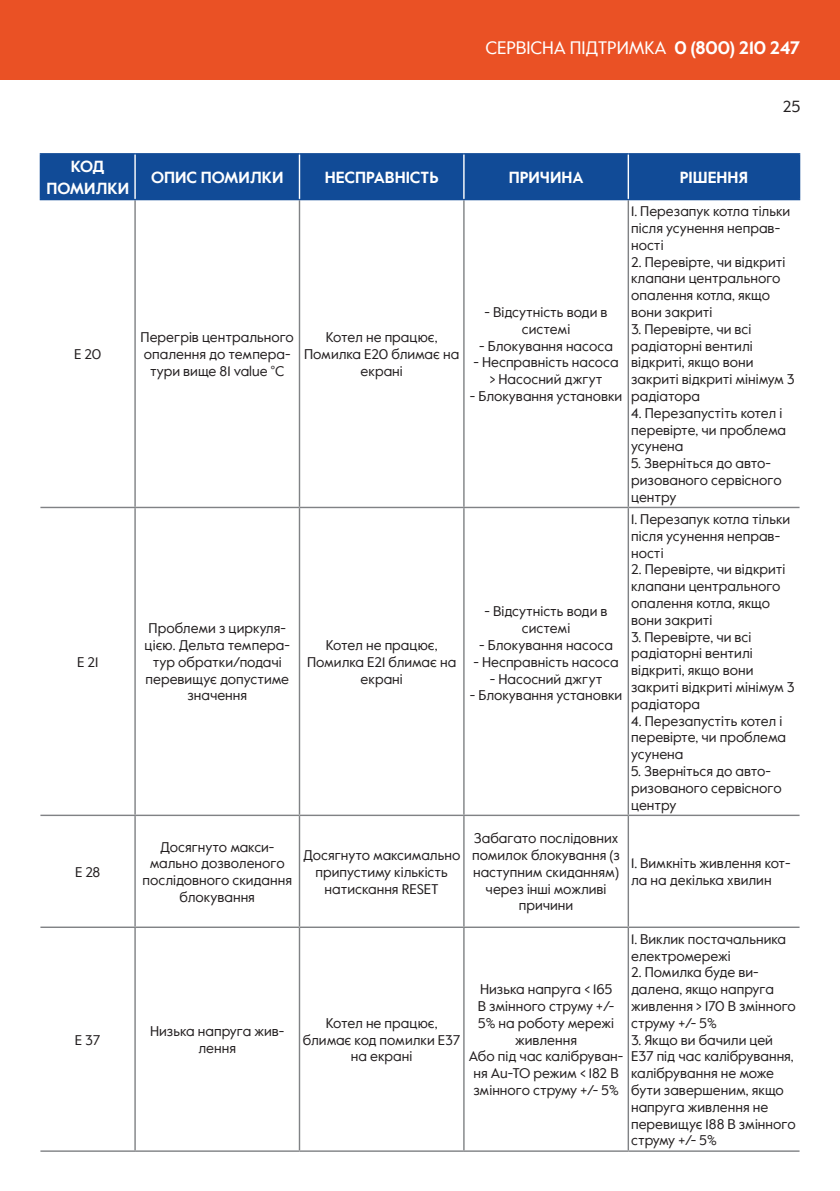
<style>
.page{position:relative;width:840px;height:1191px;background:#fff}
.page>*{position:absolute;margin:0;border:0;box-sizing:border-box;transform-origin:0 0}
.t1{font:18px "Value Sans Pro";letter-spacing:-.005em;color:#fff}
.t2{font:700 16px/22px "Value Sans Pro";color:#fff;text-align:center}
.t3{font:16px "Value Sans Pro";color:#231f20}
.t4{font:14px/16.8px "Value Sans Pro";color:#231f20}
.s1{font-weight:700}
</style>
<div class="page">
<div style="left:0;top:0;width:839px;height:80px;background:#ea5125"></div>
<div style="left:41px;top:154px;width:757px;height:45px;background:#114b97"></div>
<hr style="left:134px;top:200px;width:2px;height:307px;background:#808285">
<hr style="left:298px;top:200px;width:2px;height:307px;background:#808285">
<hr style="left:463px;top:200px;width:1px;height:307px;background:#808285">
<hr style="left:627px;top:200px;width:1px;height:307px;background:#808285">
<hr style="left:40px;top:507px;width:95px;height:1px;background:#808285">
<hr style="left:135px;top:507px;width:164px;height:1px;background:#808285">
<hr style="left:134px;top:508px;width:2px;height:306px;background:#808285">
<hr style="left:299px;top:507px;width:164px;height:1px;background:#808285">
<hr style="left:298px;top:508px;width:2px;height:306px;background:#808285">
<hr style="left:463px;top:507px;width:165px;height:1px;background:#808285">
<hr style="left:463px;top:508px;width:1px;height:306px;background:#808285">
<hr style="left:628px;top:507px;width:171px;height:1px;background:#808285">
<hr style="left:627px;top:508px;width:1px;height:306px;background:#808285">
<hr style="left:40px;top:814px;width:95px;height:2px;background:#808285">
<hr style="left:135px;top:814px;width:164px;height:2px;background:#808285">
<hr style="left:134px;top:816px;width:2px;height:110px;background:#808285">
<hr style="left:299px;top:814px;width:164px;height:2px;background:#808285">
<hr style="left:298px;top:816px;width:2px;height:110px;background:#808285">
<hr style="left:463px;top:814px;width:165px;height:2px;background:#808285">
<hr style="left:463px;top:816px;width:1px;height:110px;background:#808285">
<hr style="left:628px;top:814px;width:171px;height:2px;background:#808285">
<hr style="left:627px;top:816px;width:1px;height:110px;background:#808285">
<hr style="left:40px;top:926px;width:95px;height:2px;background:#808285">
<hr style="left:135px;top:926px;width:164px;height:2px;background:#808285">
<hr style="left:134px;top:928px;width:2px;height:222px;background:#808285">
<hr style="left:299px;top:926px;width:164px;height:2px;background:#808285">
<hr style="left:298px;top:928px;width:2px;height:222px;background:#808285">
<hr style="left:463px;top:926px;width:165px;height:2px;background:#808285">
<hr style="left:463px;top:928px;width:1px;height:222px;background:#808285">
<hr style="left:628px;top:926px;width:171px;height:2px;background:#808285">
<hr style="left:627px;top:928px;width:1px;height:222px;background:#808285">
<hr style="left:40px;top:1150px;width:95px;height:1px;background:#808285">
<hr style="left:135px;top:1150px;width:164px;height:1px;background:#808285">
<hr style="left:299px;top:1150px;width:164px;height:1px;background:#808285">
<hr style="left:463px;top:1150px;width:165px;height:1px;background:#808285">
<hr style="left:628px;top:1150px;width:171px;height:1px;background:#808285">
<hr style="left:40px;top:153px;width:95px;height:1px;background:#114b97">
<hr style="left:40px;top:154px;width:1px;height:45px;background:#114b97">
<hr style="left:135px;top:153px;width:164px;height:1px;background:#114b97">
<hr style="left:299px;top:153px;width:164px;height:1px;background:#114b97">
<hr style="left:463px;top:153px;width:165px;height:1px;background:#114b97">
<hr style="left:628px;top:153px;width:171px;height:1px;background:#114b97">
<hr style="left:798px;top:154px;width:1px;height:45px;background:#114b97">
<hr style="left:40px;top:199px;width:95px;height:1px;background:#114b97">
<hr style="left:135px;top:199px;width:164px;height:1px;background:#114b97">
<hr style="left:299px;top:199px;width:164px;height:1px;background:#114b97">
<hr style="left:463px;top:199px;width:165px;height:1px;background:#114b97">
<hr style="left:628px;top:199px;width:171px;height:1px;background:#114b97">
<hr style="left:134px;top:154px;width:2px;height:45px;background:#fff">
<hr style="left:298px;top:154px;width:2px;height:45px;background:#fff">
<hr style="left:463px;top:154px;width:1px;height:45px;background:#fff">
<hr style="left:627px;top:154px;width:1px;height:45px;background:#fff">
<p class="t1" style="left:485px;top:36px;width:316px">СЕРВІСНА ПІДТРИМКА <span class="s1">0 (800) 210 247</span></p>
<p class="t2" style="left:46px;top:156px;width:84px">КОД<br>ПОМИЛКИ</p>
<p class="t2" style="left:151px;top:167px;width:134px">ОПИС ПОМИЛКИ</p>
<p class="t2" style="left:325px;top:167px;width:115px">НЕСПРАВНІСТЬ</p>
<p class="t2" style="left:508px;top:167px;width:76px">ПРИЧИНА</p>
<p class="t2" style="left:679px;top:167px;width:70px">РІШЕННЯ</p>
<p class="t3" style="left:782px;top:96px;width:19px">25</p>
<p class="t4" style="left:74px;top:346px;width:29px">E 20</p>
<p class="t4" style="left:140px;top:329px;width:155px;text-align:center">Перегрів центрального опалення до темпера&shy;тури вище 81 value °C</p>
<p class="t4" style="left:304px;top:329px;width:157px;text-align:center">Котел не працює,<br>Помилка E20 блимає на екрані</p>
<p class="t4" style="left:77px;top:654px;width:23px">E 21</p>
<p class="t4" style="left:144px;top:620px;width:147px;text-align:center">Проблеми з циркуля&shy;цією. Дельта темпера&shy;тур обратки/подачі перевищує допустиме значення</p>
<p class="t4" style="left:307px;top:637px;width:151px;text-align:center">Котел не працює,<br>Помилка E21 блимає на екрані</p>
<p class="t4" style="left:75px;top:863px;width:27px">E 28</p>
<p class="t4" style="left:142px;top:838px;width:151px;text-align:center">Досягнуто макси&shy;мально дозволеного послідовного скидання блокування</p>
<p class="t4" style="left:303px;top:847px;width:159px;text-align:center">Досягнуто максимально припустиму кількість натискання RESET</p>
<p class="t4" style="left:75px;top:1031px;width:27px">E 37</p>
<p class="t4" style="left:150px;top:1023px;width:136px;text-align:center">Низька напруга жив&shy;лення</p>
<p class="t4" style="left:303px;top:1014px;width:159px;text-align:center">Котел не працює, блимає код помилки E37 на екрані</p>
<p class="t4" style="left:484px;top:304px;width:124px;text-align:center">- Відсутність води в системі</p>
<p class="t4" style="left:479px;top:337px;width:135px">- Блокування насоса</p>
<p class="t4" style="left:473px;top:354px;width:147px;text-align:center">- Несправність насоса &gt; Насосний джгут</p>
<p class="t4" style="left:469px;top:388px;width:154px">- Блокування установки</p>
<p class="t4" style="left:484px;top:603px;width:124px;text-align:center">- Відсутність води в системі</p>
<p class="t4" style="left:479px;top:637px;width:135px">- Блокування насоса</p>
<p class="t4" style="left:473px;top:654px;width:147px">- Несправність насоса</p>
<p class="t4" style="left:489px;top:670px;width:114px">- Насосний джгут</p>
<p class="t4" style="left:469px;top:687px;width:154px">- Блокування установки</p>
<p class="t4" style="left:472px;top:830px;width:149px;text-align:center">Забагато послідовних помилок блокування (з наступним скиданням) через інші можливі причини</p>
<p class="t4" style="left:468px;top:981px;width:156px;text-align:center">Низька напруга &lt; 165<br>В змінного струму +/-<br>5% на роботу мережі живлення<br>Або під час калібруван&shy;ня Au-TO режим &lt; 182 В змінного струму +/- 5%</p>
<p class="t4" style="left:630px;top:203px;width:160px">1. Перезапук котла тільки після усунення неправ&shy;ності</p>
<p class="t4" style="left:630px;top:253px;width:156px">2. Перевірте, чи відкриті клапани центрального опалення котла, якщо вони закриті</p>
<p class="t4" style="left:630px;top:321px;width:165px">3. Перевірте, чи всі радіаторні вентилі відкриті, якщо вони закриті відкриті мінімум 3 радіатора</p>
<p class="t4" style="left:630px;top:405px;width:156px">4. Перезапустіть котел і перевірте, чи проблема усунена</p>
<p class="t4" style="left:630px;top:455px;width:152px">5. Зверніться до авто&shy;ризованого сервісного центру</p>
<p class="t4" style="left:630px;top:511px;width:160px">1. Перезапук котла тільки після усунення неправ&shy;ності</p>
<p class="t4" style="left:630px;top:561px;width:156px">2. Перевірте, чи відкриті клапани центрального опалення котла, якщо вони закриті</p>
<p class="t4" style="left:630px;top:628px;width:165px">3. Перевірте, чи всі радіаторні вентилі відкриті, якщо вони закриті відкриті мінімум 3 радіатора</p>
<p class="t4" style="left:630px;top:712px;width:156px">4. Перезапустіть котел і перевірте, чи проблема усунена</p>
<p class="t4" style="left:630px;top:763px;width:152px">5. Зверніться до авто&shy;ризованого сервісного центру</p>
<p class="t4" style="left:630px;top:855px;width:161px">1. Вимкніть живлення кот&shy;ла на декілька хвилин</p>
<p class="t4" style="left:630px;top:930px;width:156px">1. Виклик постачальника електромережі</p>
<p class="t4" style="left:630px;top:964px;width:166px">2. Помилка буде ви&shy;далена, якщо напруга живлення &gt; 170 В змінного струму +/- 5%</p>
<p class="t4" style="left:630px;top:1031px;width:166px">3. Якщо ви бачили цей<br>E37 під час калібрування, калібрування не може бути завершеним, якщо напруга живлення не перевищує 188 В змінного струму +/- 5%</p>
</div>
